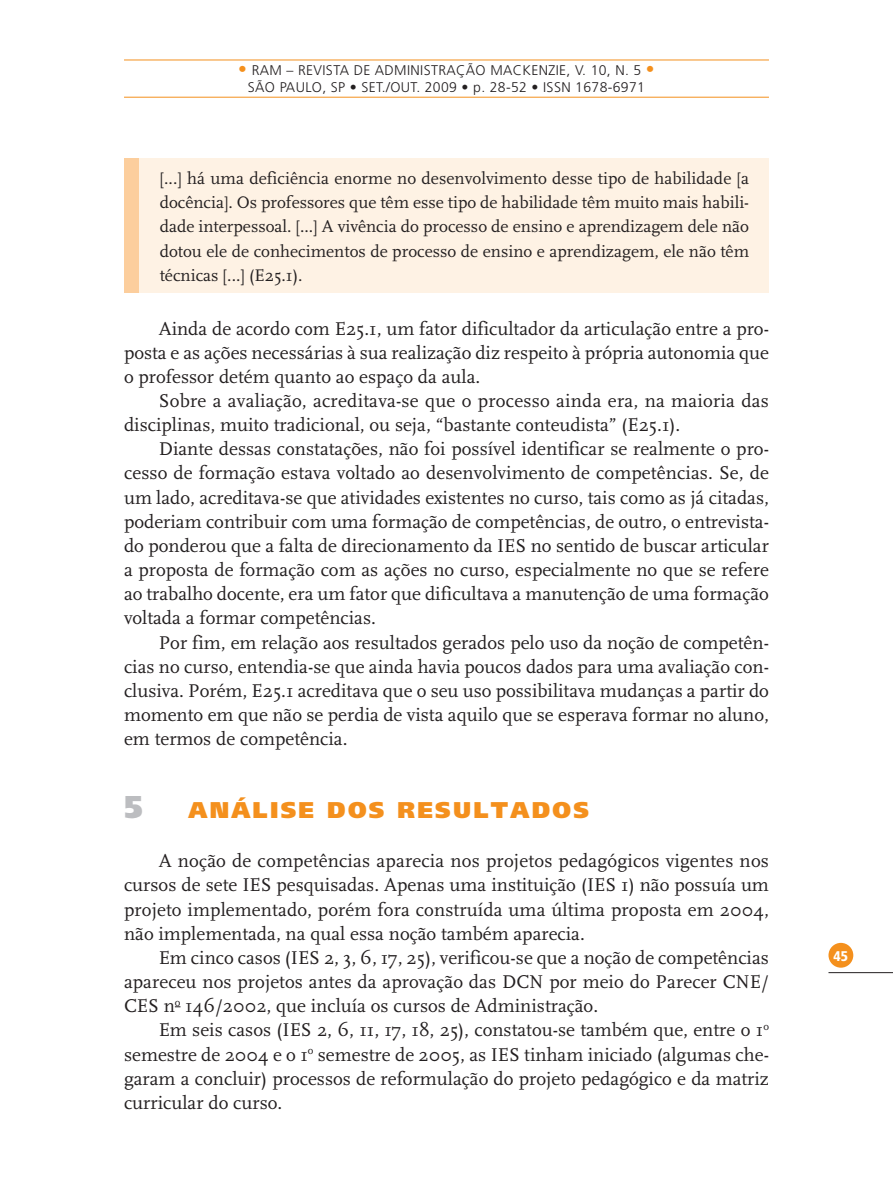
<style>
.page{position:relative;width:893px;height:1191px;background:#fff}
.page>*{position:absolute;margin:0;border:0;box-sizing:border-box;transform-origin:0 0}
.t1{font:900 31.5px "Frutiger";color:#bcbdc0}
.t2{font:900 22.75px "Frutiger";letter-spacing:.1em;color:#f4901d}
.t3{font:19.25px/24.2px "FF Scala";color:#231f20;text-align:justify}
.t4{font:17.5px/24.2px "FF Scala";color:#231f20;text-align:justify}
.t5{font:300 14px/16.8px "Frutiger";letter-spacing:.025em;color:#231f20;text-align:center}
.t6{font:900 condensed 14px "Frutiger";color:#fff}
.s1{font-size:17.5px;color:#f4901d}
</style>
<div class="page">
<div style="left:828px;top:943px;width:25px;height:24px;background:#f4901d;border-radius:50%"></div>
<hr style="left:828px;top:972px;width:65px;height:1px;background:#231f20">
<hr style="left:124px;top:97px;width:645px;height:1px;background:#f4901d">
<hr style="left:124px;top:60px;width:645px;height:1px;background:#f4901d">
<div style="left:124px;top:159px;width:16px;height:134px;background:#fcce9d"></div>
<div style="left:140px;top:159px;width:629px;height:134px;background:#fef2e4"></div>
<p class="t5" style="left:238px;top:63px;width:418px"><span class="s1">•</span> RAM – REVISTA DE ADMINISTRAÇÃO MACKENZIE, V. 10, N. 5 <span class="s1">•<br></span>SÃO PAULO, SP • SET./OUT. 2009 • p. 28-52 • ISSN 1678-6971</p>
<p class="t4" style="left:160px;top:168px;width:591px">[...] há uma deficiência enorme no desenvolvimento desse tipo de habilidade [a docência]. Os professores que têm esse tipo de habilidade têm muito mais habili&shy;dade interpessoal. [...] A vivência do processo de ensino e aprendizagem dele não dotou ele de conhecimentos de processo de ensino e aprendizagem, ele não têm técnicas [...] (E25.1).</p>
<p class="t3" style="left:124px;top:318px;width:646px;text-indent:35px">Ainda de acordo com E25.1, um fator dificultador da articulação entre a pro&shy;posta e as ações necessárias à sua realização diz respeito à própria autonomia que o professor detém quanto ao espaço da aula.</p>
<p class="t3" style="left:124px;top:390px;width:646px;text-indent:35px">Sobre a avaliação, acreditava-se que o processo ainda era, na maioria das disciplinas, muito tradicional, ou seja, “bastante conteudista” (E25.1).</p>
<p class="t3" style="left:124px;top:438px;width:646px;text-indent:35px">Diante dessas constatações, não foi possível identificar se realmente o pro&shy;cesso de formação estava voltado ao desenvolvimento de competências. Se, de um lado, acreditava-se que atividades existentes no curso, tais como as já citadas, poderiam contribuir com uma formação de competências, de outro, o entrevista&shy;do ponderou que a falta de direcionamento da IES no sentido de buscar articular a proposta de formação com as ações no curso, especialmente no que se refere ao trabalho docente, era um fator que dificultava a manutenção de uma formação voltada a formar competências.</p>
<p class="t3" style="left:124px;top:632px;width:646px;text-indent:35px">Por fim, em relação aos resultados gerados pelo uso da noção de competên&shy;cias no curso, entendia-se que ainda havia poucos dados para uma avaliação con&shy;clusiva. Porém, E25.1 acreditava que o seu uso possibilitava mudanças a partir do momento em que não se perdia de vista aquilo que se esperava formar no aluno, em termos de competência.</p>
<h1 class="t1" style="left:124px;top:794px;width:20px">5</h1>
<p class="t2" style="left:189px;top:801px;width:402px">ANÁLISE DOS RESULTADOS</p>
<p class="t3" style="left:124px;top:850px;width:646px;text-indent:35px">A noção de competências aparecia nos projetos pedagógicos vigentes nos cursos de sete IES pesquisadas. Apenas uma instituição (IES 1) não possuía um projeto implementado, porém fora construída uma última proposta em 2004, não implementada, na qual essa noção também aparecia.</p>
<p class="t3" style="left:124px;top:947px;width:646px;text-indent:35px">Em cinco casos (IES 2, 3, 6, 17, 25), verificou-se que a noção de competências apareceu nos projetos antes da aprovação das DCN por meio do Parecer CNE/ CES n<sup>o</sup> 146/2002, que incluía os cursos de Administração.</p>
<p class="t3" style="left:124px;top:1019px;width:646px;text-indent:35px">Em seis casos (IES 2, 6, 11, 17, 18, 25), constatou-se também que, entre o 1<sup>o </sup>semestre de 2004 e o 1<sup>o</sup> semestre de 2005, as IES tinham iniciado (algumas che&shy;garam a concluir) processos de reformulação do projeto pedagógico e da matriz curricular do curso.</p>
<p class="t6" style="left:834px;top:950px;width:16px">45</p>
</div>
